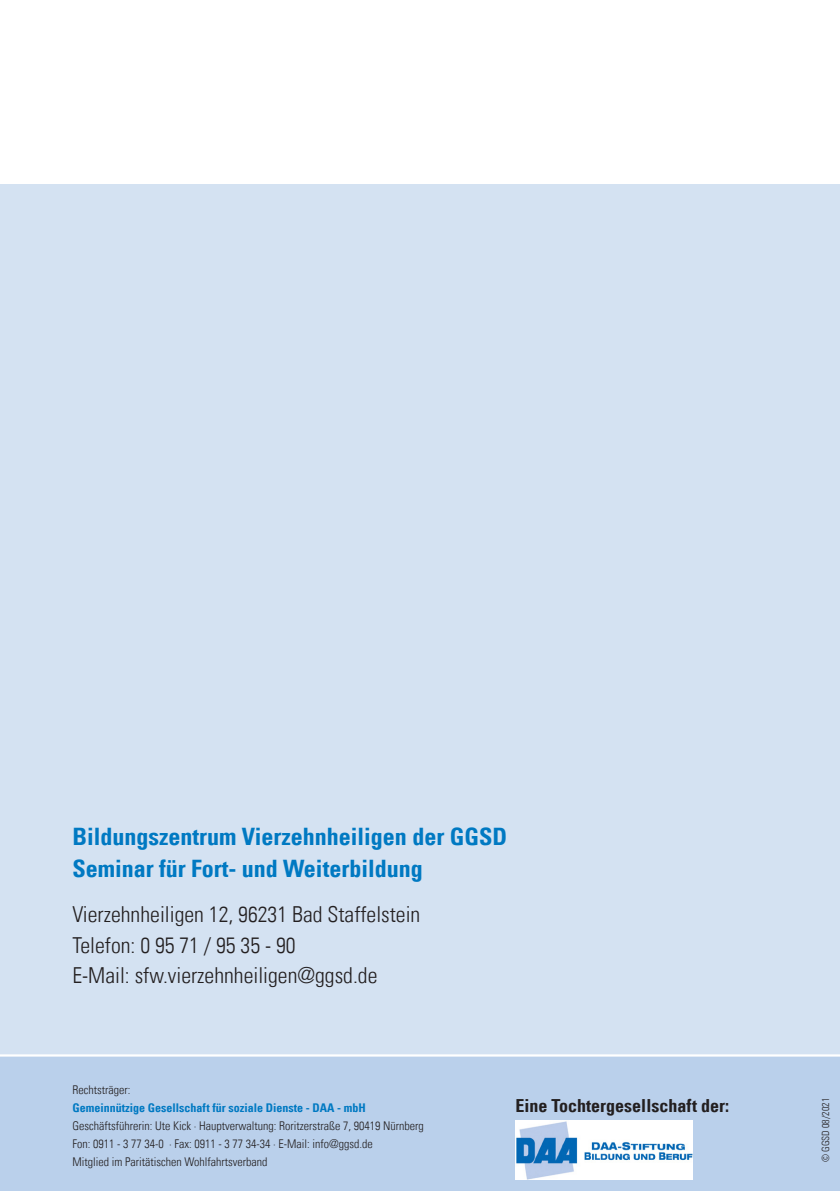
<style>
.page{position:relative;width:840px;height:1191px;background:#fff}
.page>*{position:absolute;margin:0;border:0;box-sizing:border-box;transform-origin:0 0}
.ZW{font:24px "Univers Com 67 Bold Cond";color:#0079c2}
.ZW-2{font:22px "Univers Com 47 Light Cond";color:#231f20}
.ZW-3{font:18px "Univers Com 67 Bold Cond";color:#231f20}
.t1{font:12px/18px "Univers Com 47 Light Cond";color:#231f20}
.ZW-4{font:12px/18px "Univers Com 67 Bold Cond";color:#0079c2}
.t2{font:10px "Univers Com 47 Light Cond";color:#231f20}
.s1{font-family:"Univers Com 47 Light Cond";color:#231f20}
</style>
<div class="page">
<div style="left:0;top:184px;width:839px;height:889px;background:#d4e2f2"></div>
<div style="left:0;top:1057px;width:839px;height:134px;background:#bad0eb"></div>
<hr style="left:0;top:1054px;width:839px;height:2px;background:#fff">
<img style="left:515px;top:1120px;width:177px;height:59px">
<p class="ZW" style="left:72px;top:821px;width:436px">Bildungszentrum Vierzehnheiligen der GGSD</p>
<p class="ZW" style="left:72px;top:854px;width:352px">Seminar für Fort- und Weiterbildung</p>
<p class="ZW-2" style="left:72px;top:901px;width:349px">Vierzehnheiligen 12, 96231 Bad Staffelstein</p>
<p class="ZW-2" style="left:72px;top:931px;width:225px">Telefon: 0 95 71 / 95 35 - 90</p>
<p class="ZW-2" style="left:72px;top:962px;width:306px">E-Mail: sfw.vierzehnheiligen@ggsd.de</p>
<p class="ZW-4" style="left:72px;top:1080px;width:295px"><span class="s1">Rechtsträger:<br></span>Gemeinnützige Gesellschaft für soziale Dienste - DAA - mbH</p>
<p class="t1" style="left:72px;top:1117px;width:353px">Geschäftsführerin: Ute Kick · Hauptverwaltung: Roritzerstraße 7, 90419 Nürnberg</p>
<p class="t1" style="left:72px;top:1135px;width:302px">Fon: 0911 - 3 77 34-0 · Fax: 0911 - 3 77 34-34 · E-Mail: info@ggsd.de<br>Mitglied im Paritätischen Wohlfahrtsverband</p>
<p class="ZW-3" style="left:515px;top:1094px;width:215px">Eine Tochtergesellschaft der:</p>
<p class="t2" style="left:819px;top:1162px;width:66px;rotate:-90deg">© GGSD 08/2021</p>
</div>
